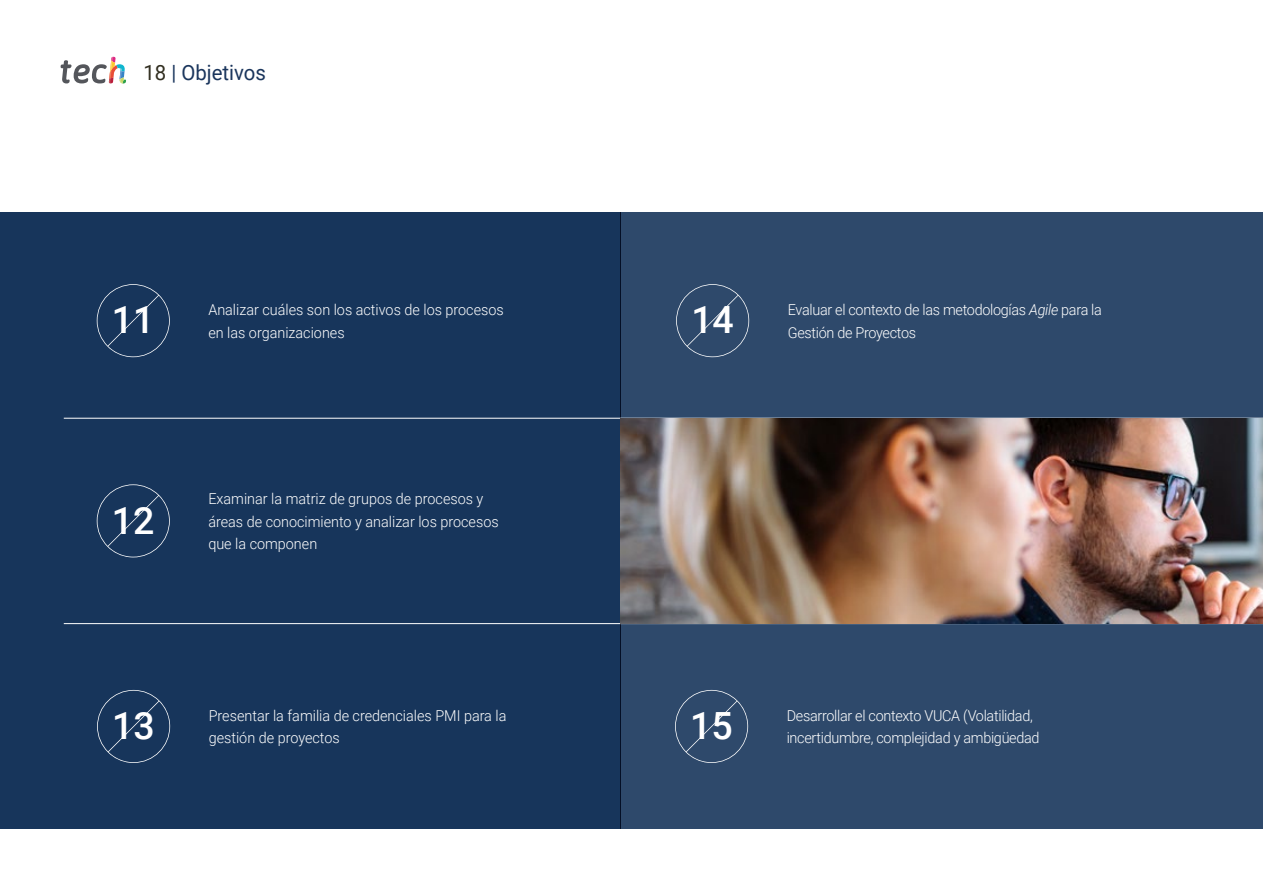
<style>
.page{position:relative;width:1263px;height:893px;background:#fff}
.page>*{position:absolute;margin:0;border:0;box-sizing:border-box;transform-origin:0 0}
.t1{font:500 37.5px "Roboto";color:#fff}
.t2{font:21px "Roboto";color:#1a355c}
.t3{font:300 15px/22.5px "Roboto";color:#fff;scale:.96 1}
.t4{font:300 15px "Roboto";letter-spacing:-.02em;color:#fff;scale:.96 1}
.s1{color:#312e20}
.s2{font-style:italic}
</style>
<div class="page">
<div style="left:0;top:213px;width:621px;height:616px;background:#17355b"></div>
<div style="left:621px;top:213px;width:642px;height:616px;background:#2e496b"></div>
<svg style="left:97px;top:284px;width:73px;height:73px"></svg>
<svg style="left:97px;top:690px;width:73px;height:73px"></svg>
<hr style="left:64px;top:418px;width:1199px;height:1px;background:#fff">
<hr style="left:64px;top:623px;width:1199px;height:1px;background:#fff">
<svg style="left:61px;top:57px;width:65px;height:27px"></svg>
<img style="left:621px;top:418px;width:642px;height:205px">
<svg style="left:97px;top:484px;width:73px;height:73px"></svg>
<svg style="left:676px;top:284px;width:73px;height:73px"></svg>
<svg style="left:675px;top:690px;width:73px;height:73px"></svg>
<h2 class="t2" style="left:144px;top:57px;width:124px"><span class="s1">18</span> | Objetivos</h2>
<h1 class="t1" style="left:112px;top:294px;width:44px">11</h1>
<p class="t3" style="left:208px;top:298px;width:309px">Analizar cuáles son los activos de los procesos</p>
<p class="t3" style="left:208px;top:320px;width:143px">en las organizaciones</p>
<h1 class="t1" style="left:112px;top:494px;width:44px">12</h1>
<p class="t3" style="left:208px;top:487px;width:304px">Examinar la matriz de grupos de procesos y áreas de conocimiento y analizar los procesos que la componen</p>
<h1 class="t1" style="left:112px;top:699px;width:44px">13</h1>
<p class="t3" style="left:209px;top:704px;width:312px">Presentar la familia de credenciales PMI para la gestión de proyectos</p>
<h1 class="t1" style="left:691px;top:294px;width:44px">14</h1>
<p class="t4" style="left:788px;top:299px;width:329px">Evaluar el contexto de las metodologías <span class="s2">Agile</span> para la</p>
<p class="t4" style="left:788px;top:322px;width:135px">Gestión de Proyectos</p>
<h1 class="t1" style="left:690px;top:699px;width:44px">15</h1>
<p class="t4" style="left:787px;top:705px;width:258px">Desarrollar el contexto VUCA (Volatilidad,</p>
<p class="t4" style="left:787px;top:727px;width:265px">incertidumbre, complejidad y ambigüedad</p>
</div>
